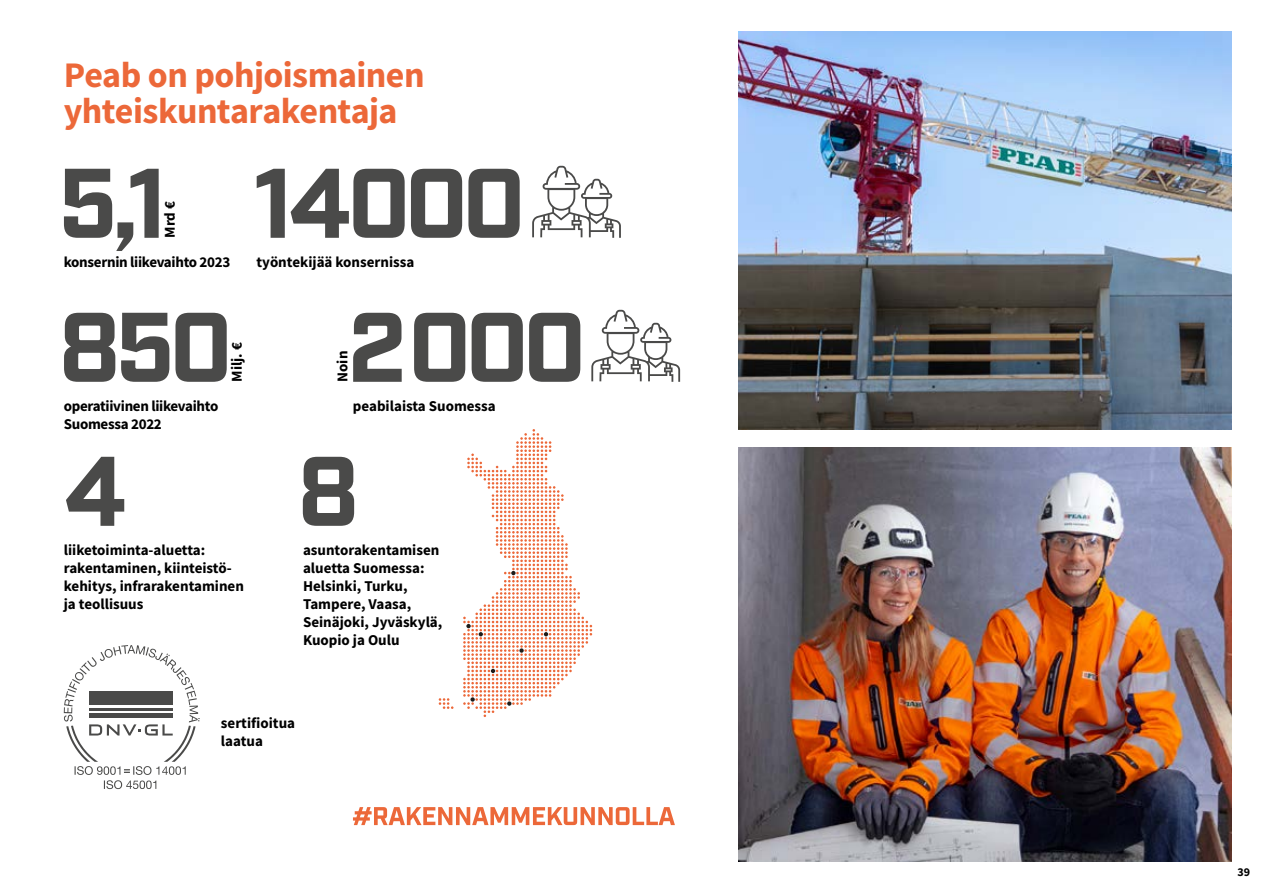
<style>
.page{position:relative;width:1263px;height:893px;background:#fff}
.page>*{position:absolute;margin:0;border:0;box-sizing:border-box;transform-origin:0 0}
.t1{font:700 98.7px "Industry";letter-spacing:-.06em;color:#4a4a49}
.t2{font:700 36px/36px "Source Sans Pro";letter-spacing:-.015em;color:#ec6839}
.t3{font:700 15px/18px "Source Sans Pro";color:#000}
.t4{font:700 15px/18px "Source Sans Pro";letter-spacing:-.02em;color:#000}
.t5{font:700 12px "Source Sans Pro";color:#000}
</style>
<div class="page">
<img style="left:738px;top:32px;width:493px;height:397px">
<img style="left:738px;top:447px;width:493px;height:414px">
<svg style="left:591px;top:310px;width:89px;height:72px"></svg>
<svg style="left:64px;top:645px;width:136px;height:144px"></svg>
<svg style="left:532px;top:166px;width:89px;height:72px"></svg>
<svg style="left:353px;top:807px;width:322px;height:18px"></svg>
<svg style="left:439px;top:698px;width:14px;height:11px"></svg>
<svg style="left:463px;top:429px;width:129px;height:288px"></svg>
<h2 class="t2" style="left:64px;top:57px;width:362px">Peab on pohjoismainen yhteiskuntarakentaja</h2>
<h1 class="t1" style="left:58px;top:144px;width:111px">5,1</h1>
<p class="t4" style="left:64px;top:253px;width:168px">konsernin liikevaihto 2023</p>
<p class="t3" style="left:161px;top:238px;width:38px;rotate:-90deg">Mrd €</p>
<h1 class="t1" style="left:253px;top:144px;width:274px">14000</h1>
<p class="t3" style="left:257px;top:253px;width:159px">työntekijää konsernissa</p>
<h1 class="t1" style="left:59px;top:288px;width:175px">850</h1>
<p class="t3" style="left:228px;top:382px;width:41px;rotate:-90deg">Milj. €</p>
<p class="t4" style="left:64px;top:397px;width:156px">operatiivinen liikevaihto<br>Suomessa 2022</p>
<h1 class="t1" style="left:64px;top:432px;width:64px">4</h1>
<p class="t3" style="left:64px;top:541px;width:182px">liiketoiminta-aluetta: rakentaminen, kiinteistö&shy;kehitys, infrarakentaminen ja teollisuus</p>
<h1 class="t1" style="left:347px;top:288px;width:240px">2000</h1>
<p class="t3" style="left:353px;top:397px;width:144px">peabilaista Suomessa</p>
<p class="t3" style="left:333px;top:382px;width:33px;rotate:-90deg">Noin</p>
<h1 class="t1" style="left:298px;top:432px;width:63px">8</h1>
<p class="t3" style="left:303px;top:541px;width:141px">asuntorakentamisen aluetta Suomessa:<br>Helsinki, Turku,<br>Tampere, Vaasa,<br>Seinäjoki, Jyväskylä,<br>Kuopio ja Oulu</p>
<p class="t3" style="left:221px;top:714px;width:76px">sertifioitua laatua</p>
<p class="t5" style="left:1237px;top:864px;width:14px">39</p>
</div>
